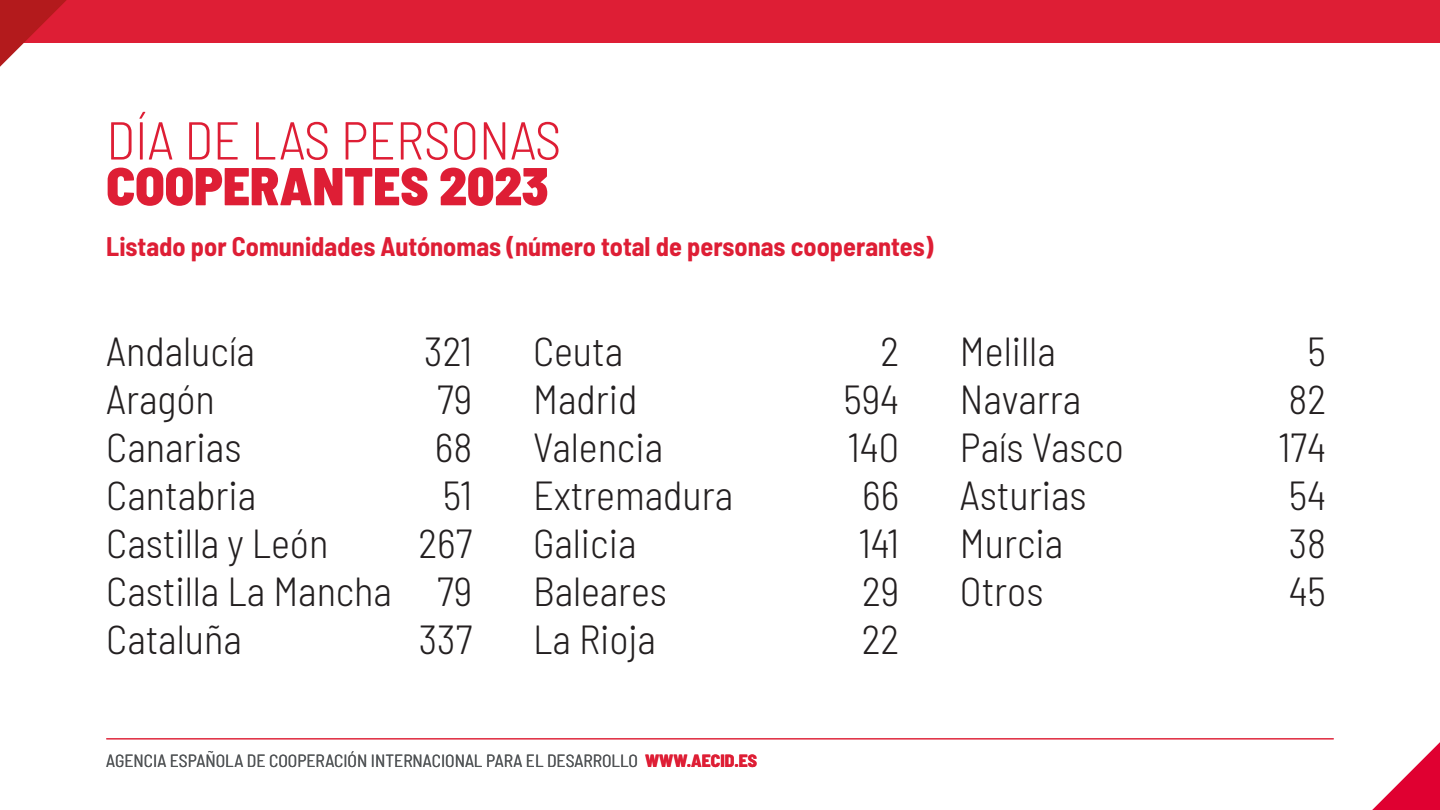
<style>
.page{position:relative;width:1440px;height:810px;background:#fff}
.page>*{position:absolute;margin:0;border:0;box-sizing:border-box;transform-origin:0 0}
.t1{font:300 semi-condensed 53.25px "Barlow";color:#de1e35}
.t2{font:900 semi-condensed 53.25px "Barlow";color:#de1e35}
.t3{font:300 semi-condensed 40.5px "Barlow";color:#231f20}
.t4{font:700 semi-condensed 26.25px "Barlow";color:#de1e35}
.t5{font:semi-condensed 17.62px "Barlow";color:#515456}
.s1{font-weight:800;color:#de1e35}
</style>
<div class="page">
<div style="left:0;top:0;width:1440px;height:43px;background:#de1e35"></div>
<svg style="left:0;top:0;width:67px;height:67px"></svg>
<svg style="left:1372px;top:742px;width:68px;height:68px"></svg>
<hr style="left:106px;top:738px;width:1228px;height:1px;background:#de1e35">
<p class="t1" style="left:106px;top:102px;width:456px">DÍA DE LAS PERSONAS</p>
<p class="t2" style="left:106px;top:147px;width:444px">COOPERANTES 2023</p>
<p class="t4" style="left:106px;top:227px;width:829px">Listado por Comunidades Autónomas (número total de personas cooperantes)</p>
<p class="t3" style="left:106px;top:322px;width:150px">Andalucía</p>
<p class="t3" style="left:424px;top:322px;width:50px">321</p>
<p class="t3" style="left:106px;top:370px;width:110px">Aragón</p>
<p class="t3" style="left:437px;top:370px;width:37px">79</p>
<p class="t3" style="left:106px;top:418px;width:137px">Canarias</p>
<p class="t3" style="left:435px;top:418px;width:39px">68</p>
<p class="t3" style="left:106px;top:466px;width:152px">Cantabria</p>
<p class="t3" style="left:443px;top:466px;width:31px">51</p>
<p class="t3" style="left:106px;top:514px;width:224px">Castilla y León</p>
<p class="t3" style="left:419px;top:514px;width:55px">267</p>
<p class="t3" style="left:106px;top:562px;width:367px">Castilla La Mancha 79</p>
<p class="t3" style="left:106px;top:610px;width:137px">Cataluña</p>
<p class="t3" style="left:419px;top:610px;width:55px">337</p>
<p class="t3" style="left:533px;top:322px;width:92px">Ceuta</p>
<p class="t3" style="left:880px;top:322px;width:20px">2</p>
<p class="t3" style="left:533px;top:370px;width:106px">Madrid</p>
<p class="t3" style="left:843px;top:370px;width:57px">594</p>
<p class="t3" style="left:533px;top:418px;width:131px">Valencia</p>
<p class="t3" style="left:848px;top:418px;width:53px">140</p>
<p class="t3" style="left:533px;top:466px;width:202px">Extremadura</p>
<p class="t3" style="left:862px;top:466px;width:38px">66</p>
<p class="t3" style="left:533px;top:514px;width:105px">Galicia</p>
<p class="t3" style="left:859px;top:514px;width:42px">141</p>
<p class="t3" style="left:533px;top:562px;width:135px">Baleares</p>
<p class="t3" style="left:862px;top:562px;width:39px">29</p>
<p class="t3" style="left:533px;top:610px;width:124px">La Rioja</p>
<p class="t3" style="left:862px;top:610px;width:39px">22</p>
<p class="t3" style="left:960px;top:322px;width:97px">Melilla</p>
<p class="t3" style="left:1308px;top:322px;width:20px">5</p>
<p class="t3" style="left:960px;top:370px;width:123px">Navarra</p>
<p class="t3" style="left:1288px;top:370px;width:39px">82</p>
<p class="t3" style="left:960px;top:418px;width:166px">País Vasco</p>
<p class="t3" style="left:1278px;top:418px;width:49px">174</p>
<p class="t3" style="left:960px;top:466px;width:128px">Asturias</p>
<p class="t3" style="left:1289px;top:466px;width:39px">54</p>
<p class="t3" style="left:960px;top:514px;width:105px">Murcia</p>
<p class="t3" style="left:1289px;top:514px;width:39px">38</p>
<p class="t3" style="left:960px;top:562px;width:85px">Otros</p>
<p class="t3" style="left:1289px;top:562px;width:39px">45</p>
<p class="t5" style="left:106px;top:748px;width:652px">AGENCIA ESPAÑOLA DE COOPERACIÓN INTERNACIONAL PARA EL DESARROLLO <span class="s1">WWW.AECID.ES</span></p>
</div>
